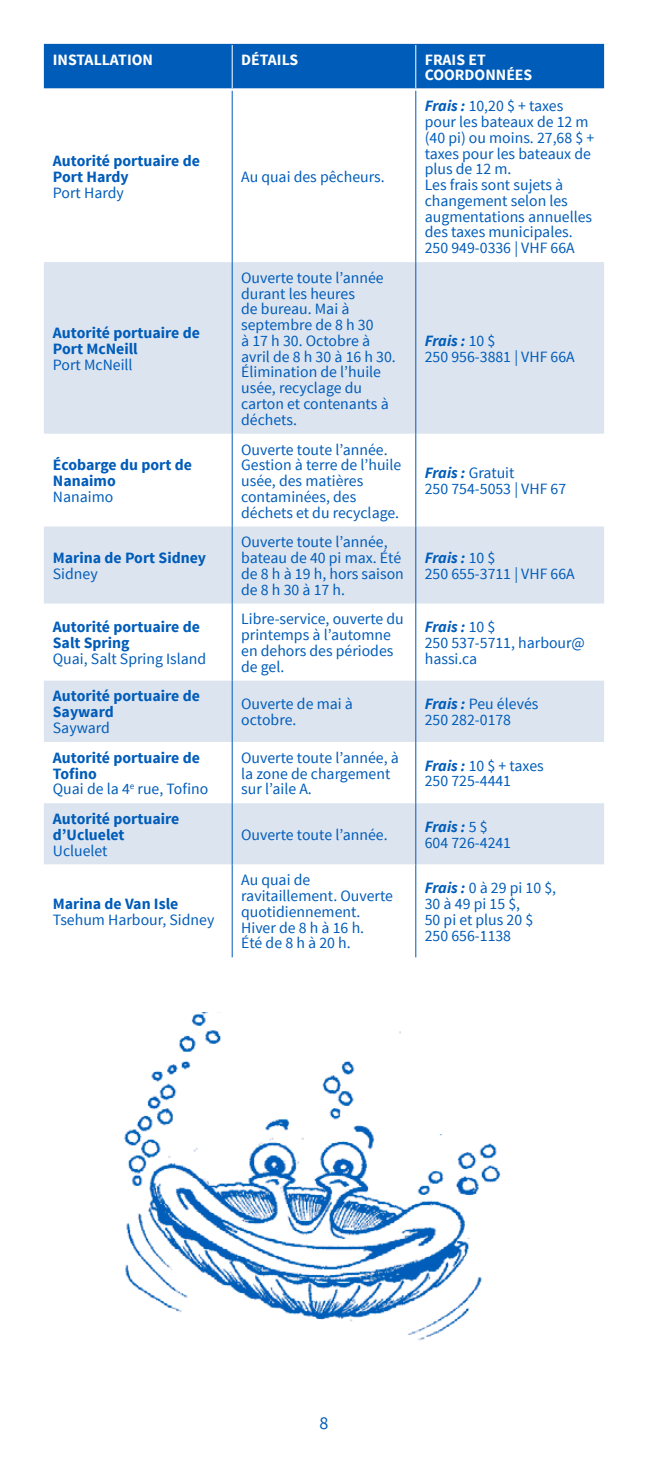
<style>
.page{position:relative;width:648px;height:1458px;background:#fff}
.page>*{position:absolute;margin:0;border:0;box-sizing:border-box;transform-origin:0 0}
.t1{font:18px "Source Sans Pro";color:#005cb9}
.t2{font:15.75px/15.8px "Source Sans Pro";color:#005cb9}
.t3{font:700 15.75px/15.8px "Source Sans Pro";color:#005cb9}
.t4{font:700 15.75px/15.8px "Source Sans Pro";color:#fff}
.s1{font-weight:700;font-style:italic}
.s2{font-weight:400}
</style>
<div class="page">
<div style="left:44px;top:44px;width:560px;height:44px;background:#005cb9"></div>
<svg style="left:44px;top:262px;width:560px;height:603px;fill:#dce4f0"></svg>
<hr style="left:232px;top:91px;width:1px;height:171px;background:#005cb9">
<hr style="left:415px;top:91px;width:1px;height:171px;background:#005cb9">
<hr style="left:232px;top:262px;width:1px;height:172px;background:#005cb9">
<hr style="left:415px;top:262px;width:1px;height:172px;background:#005cb9">
<hr style="left:232px;top:434px;width:1px;height:92px;background:#005cb9">
<hr style="left:415px;top:434px;width:1px;height:92px;background:#005cb9">
<hr style="left:232px;top:526px;width:1px;height:78px;background:#005cb9">
<hr style="left:415px;top:526px;width:1px;height:78px;background:#005cb9">
<hr style="left:232px;top:604px;width:1px;height:77px;background:#005cb9">
<hr style="left:415px;top:604px;width:1px;height:77px;background:#005cb9">
<hr style="left:232px;top:681px;width:1px;height:61px;background:#005cb9">
<hr style="left:415px;top:681px;width:1px;height:61px;background:#005cb9">
<hr style="left:232px;top:742px;width:1px;height:61px;background:#005cb9">
<hr style="left:415px;top:742px;width:1px;height:61px;background:#005cb9">
<hr style="left:232px;top:803px;width:1px;height:62px;background:#005cb9">
<hr style="left:415px;top:803px;width:1px;height:62px;background:#005cb9">
<hr style="left:232px;top:865px;width:1px;height:92px;background:#005cb9">
<hr style="left:415px;top:865px;width:1px;height:92px;background:#005cb9">
<hr style="left:232px;top:45px;width:1px;height:43px;background:#fff">
<hr style="left:415px;top:45px;width:1px;height:43px;background:#fff">
<img style="left:124px;top:1012px;width:377px;height:329px">
<p class="t4" style="left:53px;top:52px;width:102px">INSTALLATION</p>
<p class="t4" style="left:241px;top:52px;width:58px">DÉTAILS</p>
<p class="t4" style="left:425px;top:52px;width:109px">FRAIS ET<br>COORDONNÉES</p>
<p class="t3" style="left:53px;top:154px;width:149px">Autorité portuaire de<br>Port Hardy</p>
<p class="t2" style="left:53px;top:185px;width:72px">Port Hardy</p>
<p class="t3" style="left:53px;top:326px;width:149px">Autorité portuaire de<br>Port McNeill</p>
<p class="t2" style="left:53px;top:357px;width:81px">Port McNeill</p>
<p class="t3" style="left:53px;top:458px;width:140px">Écobarge du port de<br>Nanaimo</p>
<p class="t2" style="left:53px;top:489px;width:62px">Nanaimo</p>
<p class="t3" style="left:53px;top:551px;width:155px">Marina de Port Sidney</p>
<p class="t2" style="left:53px;top:566px;width:46px">Sidney</p>
<p class="t3" style="left:53px;top:620px;width:149px">Autorité portuaire de<br>Salt Spring</p>
<p class="t2" style="left:53px;top:651px;width:155px">Quai, Salt Spring Island</p>
<p class="t3" style="left:53px;top:689px;width:149px">Autorité portuaire de<br>Sayward</p>
<p class="t2" style="left:53px;top:720px;width:59px">Sayward</p>
<p class="t2" style="left:241px;top:169px;width:145px">Au quai des pêcheurs.</p>
<p class="t2" style="left:241px;top:270px;width:156px">Ouverte toute l’année durant les heures<br>de bureau. Mai à septembre de 8 h 30<br>à 17 h 30. Octobre à avril de 8 h 30 à 16 h 30.<br>Élimination de l’huile usée, recyclage du carton et contenants à déchets.</p>
<p class="t2" style="left:241px;top:442px;width:162px">Ouverte toute l’année.<br>Gestion à terre de l’huile usée, des matières contaminées, des déchets et du recyclage.</p>
<p class="t2" style="left:241px;top:534px;width:164px">Ouverte toute l’année, bateau de 40 pi max. Été de 8 h à 19 h, hors saison de 8 h 30 à 17 h.</p>
<p class="t2" style="left:425px;top:99px;width:171px"><span class="s1">Frais :</span> 10,20 $ + taxes pour les bateaux de 12 m (40 pi) ou moins. 27,68 $ + taxes pour les bateaux de plus de 12 m.<br>Les frais sont sujets à changement selon les augmentations annuelles des taxes municipales.<br>250 949-0336 | VHF 66A</p>
<p class="t2" style="left:425px;top:333px;width:152px"><span class="s1">Frais :</span> 10 $<br>250 956-3881 | VHF 66A</p>
<p class="t2" style="left:425px;top:465px;width:143px"><span class="s1">Frais :</span> Gratuit<br>250 754-5053 | VHF 67</p>
<p class="t2" style="left:425px;top:550px;width:152px"><span class="s1">Frais :</span> 10 $<br>250 655-3711 | VHF 66A</p>
<p class="t2" style="left:241px;top:612px;width:164px">Libre-service, ouverte du printemps à l’automne en dehors des périodes de gel.</p>
<p class="t2" style="left:425px;top:619px;width:162px"><span class="s1">Frais :</span> 10 $<br>250 537-5711, harbour@ hassi.ca</p>
<p class="t2" style="left:241px;top:696px;width:113px">Ouverte de mai à octobre.</p>
<p class="t2" style="left:425px;top:696px;width:115px"><span class="s1">Frais :</span> Peu élevés<br>250 282-0178</p>
<p class="t3" style="left:53px;top:750px;width:157px">Autorité portuaire de<br>Tofino<br><span class="s2">Quai de la 4</span><sup>e</sup> <span class="s2">rue, Tofino</span></p>
<p class="t2" style="left:241px;top:750px;width:159px">Ouverte toute l’année, à la zone de chargement sur l’aile A.</p>
<p class="t2" style="left:425px;top:758px;width:121px"><span class="s1">Frais :</span> 10 $ + taxes<br>250 725-4441</p>
<p class="t3" style="left:53px;top:812px;width:128px">Autorité portuaire d’Ucluelet</p>
<p class="t2" style="left:53px;top:843px;width:56px">Ucluelet</p>
<p class="t2" style="left:241px;top:827px;width:148px">Ouverte toute l’année.</p>
<p class="t2" style="left:425px;top:819px;width:88px"><span class="s1">Frais :</span> 5 $<br>604 726-4241</p>
<p class="t3" style="left:53px;top:896px;width:127px">Marina de Van Isle</p>
<p class="t2" style="left:53px;top:912px;width:163px">Tsehum Harbour, Sidney</p>
<p class="t2" style="left:241px;top:873px;width:153px">Au quai de ravitaillement. Ouverte quotidiennement.<br>Hiver de 8 h à 16 h.<br>Été de 8 h à 20 h.</p>
<p class="t2" style="left:425px;top:880px;width:133px"><span class="s1">Frais :</span> 0 à 29 pi 10 $,<br>30 à 49 pi 15 $,<br>50 pi et plus 20 $<br>250 656-1138</p>
<p class="t1" style="left:320px;top:1412px;width:10px">8</p>
</div>
